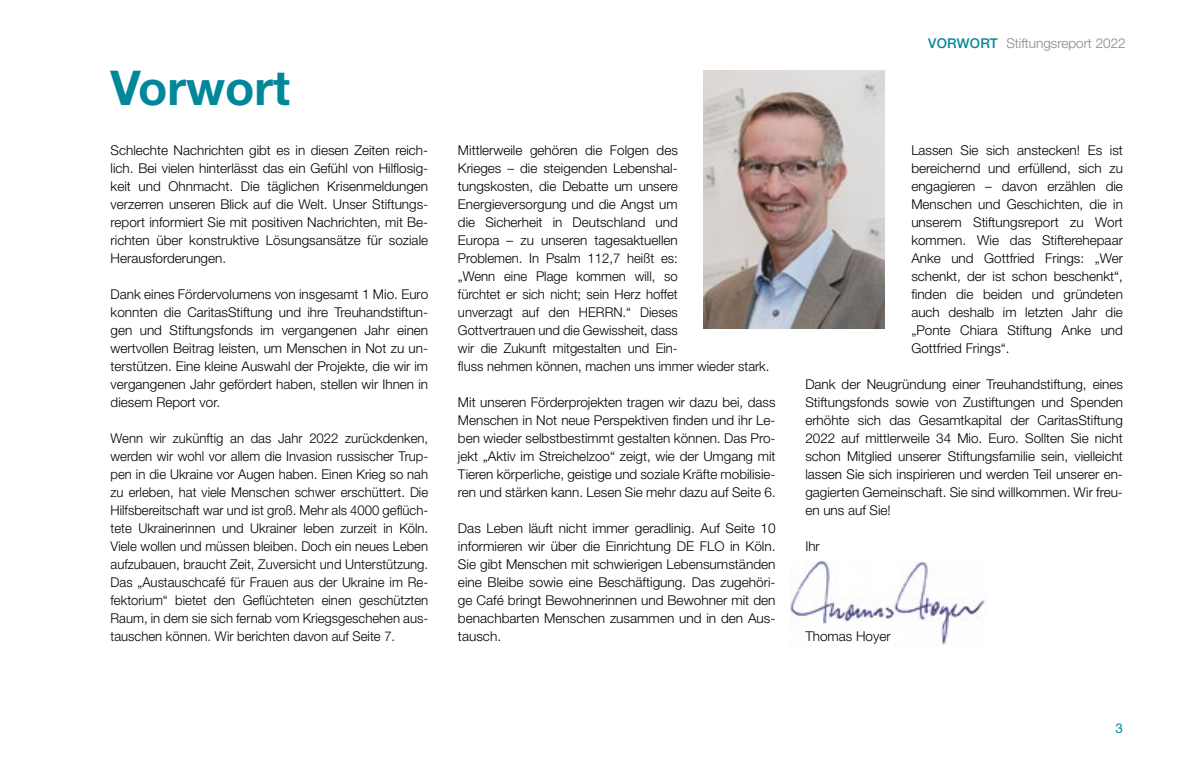
<style>
.page{position:relative;width:1191px;height:766px;background:#fff}
.page>*{position:absolute;margin:0;border:0;box-sizing:border-box;transform-origin:0 0}
.t1{font:700 48px "Helvetica Neue LT Pro";color:#00879a}
.t2{font:300 13.5px/18px "Helvetica Neue LT Pro";color:#000;text-align:justify}
.t3{font:300 13.5px "Helvetica Neue LT Pro";color:#878787}
.t4{font:13.5px "Helvetica Neue LT Pro";color:#00879a}
.s1{font-weight:500;color:#00879a}
</style>
<div class="page">
<img style="left:790px;top:561px;width:196px;height:84px">
<img style="left:703px;top:70px;width:182px;height:258px">
<h1 class="t1" style="left:111px;top:58px;width:181px">Vorwort</h1>
<p class="t2" style="left:111px;top:141px;width:319px">Schlechte Nachrichten gibt es in diesen Zeiten reich&shy;lich. Bei vielen hinterlässt das ein Gefühl von Hilflosig&shy;keit und Ohnmacht. Die täglichen Krisenmeldungen verzerren unseren Blick auf die Welt. Unser Stiftungs&shy;report informiert Sie mit positiven Nachrichten, mit Be&shy;richten über konstruktive Lösungsansätze für soziale Herausforderungen.</p>
<p class="t2" style="left:111px;top:285px;width:319px">Dank eines Fördervolumens von insgesamt 1 Mio. Euro konnten die CaritasStiftung und ihre Treuhandstiftun&shy;gen und Stiftungsfonds im vergangenen Jahr einen wertvollen Beitrag leisten, um Menschen in Not zu un&shy;terstützen. Eine kleine Auswahl der Projekte, die wir im vergangenen Jahr gefördert haben, stellen wir Ihnen in diesem Report vor.</p>
<p class="t2" style="left:111px;top:429px;width:319px">Wenn wir zukünftig an das Jahr 2022 zurückdenken, werden wir wohl vor allem die Invasion russischer Trup&shy;pen in die Ukraine vor Augen haben. Einen Krieg so nah zu erleben, hat viele Menschen schwer erschüttert. Die Hilfsbereitschaft war und ist groß. Mehr als 4000 geflüch&shy;tete Ukrainerinnen und Ukrainer leben zurzeit in Köln.<br>Viele wollen und müssen bleiben. Doch ein neues Leben aufzubauen, braucht Zeit, Zuversicht und Unterstützung.<br>Das „Austauschcafé für Frauen aus der Ukraine im Re&shy;fektorium“ bietet den Geflüchteten einen geschützten Raum, in dem sie sich fernab vom Kriegsgeschehen aus&shy;tauschen können. Wir berichten davon auf Seite 7.</p>
<p class="t2" style="left:458px;top:141px;width:313px;text-align:left">Mittlerweile gehören die Folgen des<br>Krieges – die steigenden Lebenshal-<br>tungskosten, die Debatte um unsere Energieversorgung und die Angst um<br>die Sicherheit in Deutschland und<br>Europa – zu unseren tagesaktuellen<br>Problemen. In Psalm 112,7 heißt es:<br>„Wenn eine Plage kommen will, so<br>fürchtet er sich nicht; sein Herz hoffet<br>unverzagt auf den HERRN.“ Dieses<br>Gottvertrauen und die Gewissheit, dass<br>wir die Zukunft mitgestalten und Ein-<br>fluss nehmen können, machen uns immer wieder stark.</p>
<p class="t2" style="left:458px;top:393px;width:319px">Mit unseren Förderprojekten tragen wir dazu bei, dass Menschen in Not neue Perspektiven finden und ihr Le&shy;ben wieder selbstbestimmt gestalten können. Das Pro&shy;jekt „Aktiv im Streichelzoo“ zeigt, wie der Umgang mit Tieren körperliche, geistige und soziale Kräfte mobilisie&shy;ren und stärken kann. Lesen Sie mehr dazu auf Seite 6.</p>
<p class="t2" style="left:458px;top:519px;width:319px">Das Leben läuft nicht immer geradlinig. Auf Seite 10 informieren wir über die Einrichtung DE FLO in Köln.<br>Sie gibt Menschen mit schwierigen Lebensumständen eine Bleibe sowie eine Beschäftigung. Das zugehöri&shy;ge Café bringt Bewohnerinnen und Bewohner mit den benachbarten Menschen zusammen und in den Aus&shy;tausch.</p>
<p class="t3" style="left:928px;top:35px;width:199px"><span class="s1">VORWORT</span> Stiftungsreport 2022</p>
<p class="t2" style="left:911px;top:141px;width:213px">Lassen Sie sich anstecken! Es ist bereichernd und erfüllend, sich zu engagieren – davon erzählen die Menschen und Geschichten, die in unserem Stiftungsreport zu Wort kommen. Wie das Stifterehepaar Anke und Gottfried Frings: „Wer schenkt, der ist schon beschenkt“, finden die beiden und gründeten auch deshalb im letzten Jahr die „Ponte Chiara Stiftung Anke und Gottfried Frings“.</p>
<p class="t2" style="left:805px;top:375px;width:319px">Dank der Neugründung einer Treuhandstiftung, eines Stiftungsfonds sowie von Zustiftungen und Spenden erhöhte sich das Gesamtkapital der CaritasStiftung 2022 auf mittlerweile 34 Mio. Euro. Sollten Sie nicht schon Mitglied unserer Stiftungsfamilie sein, vielleicht lassen Sie sich inspirieren und werden Teil unserer en&shy;gagierten Gemeinschaft. Sie sind willkommen. Wir freu&shy;en uns auf Sie!</p>
<p class="t2" style="left:805px;top:537px;width:16px">Ihr</p>
<p class="t2" style="left:805px;top:627px;width:87px">Thomas Hoyer</p>
<p class="t4" style="left:1115px;top:719px;width:9px">3</p>
</div>
